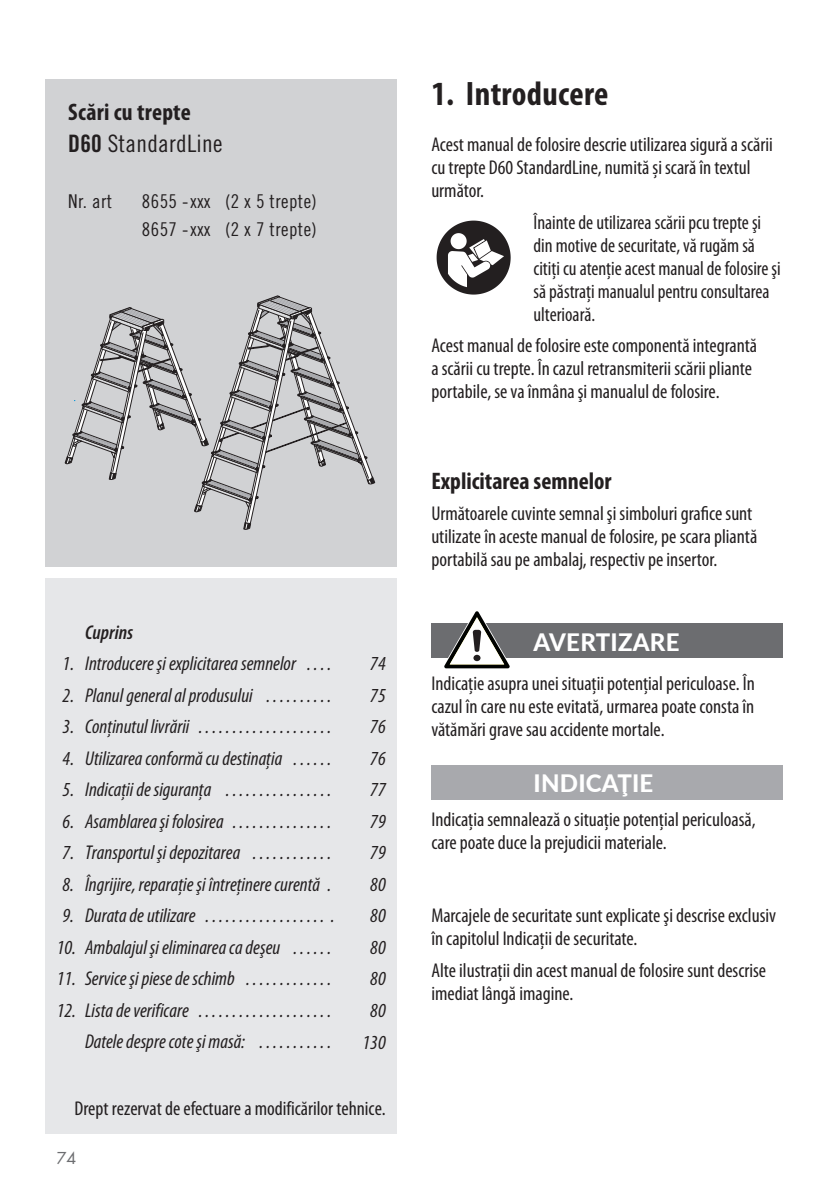
<style>
.page{position:relative;width:840px;height:1191px;background:#fff}
.page>*{position:absolute;margin:0;border:0;box-sizing:border-box;transform-origin:0 0}
.t1{font:700 condensed 34px "Myriad Pro";letter-spacing:.01em;color:#231f20}
.t2{font:700 condensed 24px "Myriad Pro";color:#231f20}
.t3{font:800 24px "Lato";letter-spacing:.01em;color:#fff}
.t4{font:24px "Trade Gothic Cond Eighteen";letter-spacing:.01em;color:#231f20}
.t5{font:condensed 20px/23px "Myriad Pro";color:#231f20}
.t6{font:italic condensed 20px/31.6px "Myriad Pro";color:#231f20;text-align:center}
.t7{font:italic 600 condensed 20px "Myriad Pro";color:#231f20}
.t8{font:19px/28px "Trade Gothic Cond Eighteen";letter-spacing:.025em;color:#231f20}
.t9{font:16px "Futura";color:#6c6d70}
.s1{font-family:"Trade Gothic Bold Cond Twenty"}
</style>
<div class="page">
<div style="left:45px;top:578px;width:352px;height:556px;background:#e6e7e9"></div>
<div style="left:45px;top:79px;width:352px;height:488px;background:#d1d2d4"></div>
<svg style="left:64px;top:295px;width:311px;height:235px"></svg>
<svg style="left:436px;top:221px;width:74px;height:73px"></svg>
<div style="left:431px;top:624px;width:351px;height:34px;background:#6c6d70"></div>
<svg style="left:442px;top:611px;width:69px;height:58px"></svg>
<div style="left:431px;top:765px;width:351px;height:34px;background:#a8a9ad"></div>
<p class="t2" style="left:68px;top:99px;width:124px">Scări cu trepte</p>
<p class="t4" style="left:68px;top:130px;width:156px"><span class="s1">D60</span> StandardLine</p>
<p class="t8" style="left:68px;top:187px;width:46px">Nr. art</p>
<p class="t8" style="left:142px;top:187px;width:176px">8655 -xxx (2 x 5 trepte)<br>8657 -xxx (2 x 7 trepte)</p>
<p class="t7" style="left:85px;top:621px;width:49px">Cuprins</p>
<p class="t6" style="left:63px;top:648px;width:246px">1. Introducere şi explicitarea semnelor .....</p>
<p class="t6" style="left:63px;top:680px;width:205px">2. Planul general al produsului ...........</p>
<p class="t6" style="left:63px;top:711px;width:140px">3. Conţinutul livrării .....................</p>
<p class="t6" style="left:63px;top:743px;width:232px">4. Utilizarea conformă cu destinaţia .......</p>
<p class="t6" style="left:63px;top:774px;width:165px">5. Indicaţii de siguranţa .................</p>
<p class="t6" style="left:63px;top:806px;width:174px">6. Asamblarea şi folosirea ................</p>
<p class="t6" style="left:63px;top:837px;width:192px">7. Transportul şi depozitarea .............</p>
<p class="t6" style="left:63px;top:869px;width:266px">8. Îngrijire, reparaţie şi întreţinere curentă ..</p>
<p class="t6" style="left:63px;top:900px;width:146px">9. Durata de utilizare ...................</p>
<p class="t6" style="left:331px;top:900px;width:5px">.</p>
<p class="t6" style="left:57px;top:932px;width:238px">10. Ambalajul şi eliminarea ca deşeu .......</p>
<p class="t6" style="left:57px;top:963px;width:191px">11. Service şi piese de schimb ..............</p>
<p class="t6" style="left:85px;top:995px;width:176px;text-align:left;text-indent:-28px">12. Lista de verificare .....................<br>Datele despre cote şi masă: ............</p>
<p class="t6" style="left:362px;top:648px;width:25px">74<br>75<br>76<br>76<br>77<br>79<br>79<br>80<br>80<br>80<br>80<br>80<br>130</p>
<p class="t5" style="left:74px;top:1097px;width:313px">Drept rezervat de efectuare a modificărilor tehnice.</p>
<p class="t9" style="left:57px;top:1146px;width:21px">74</p>
<h1 class="t1" style="left:431px;top:75px;width:178px">1. Introducere</h1>
<p class="t5" style="left:431px;top:133px;width:343px">Acest manual de folosire descrie utilizarea sigură a scării cu trepte D60 StandardLine, numită și scară în textul următor.</p>
<p class="t5" style="left:533px;top:211px;width:249px">Înainte de utilizarea scării pcu trepte şi din motive de securitate, vă rugăm să citiţi cu atenţie acest manual de folosire şi să păstraţi manualul pentru consultarea ulterioară.</p>
<p class="t5" style="left:431px;top:334px;width:327px">Acest manual de folosire este componentă integrantă a scării cu trepte. În cazul retransmiterii scării pliante portabile, se va înmâna şi manualul de folosire.</p>
<p class="t2" style="left:431px;top:467px;width:182px">Explicitarea semnelor</p>
<p class="t5" style="left:431px;top:502px;width:327px">Următoarele cuvinte semnal şi simboluri grafice sunt utilizate în aceste manual de folosire, pe scara pliantă portabilă sau pe ambalaj, respectiv pe insertor.</p>
<p class="t3" style="left:533px;top:624px;width:147px">AVERTIZARE</p>
<p class="t5" style="left:431px;top:672px;width:325px;text-align:justify">Indicaţie asupra unei situaţii potenţial periculoase. În cazul în care nu este evitată, urmarea poate consta în vătămări grave sau accidente mortale.</p>
<p class="t3" style="left:533px;top:765px;width:121px">INDICAŢIE</p>
<p class="t5" style="left:431px;top:808px;width:326px">Indicaţia semnalează o situaţie potenţial periculoasă, care poate duce la prejudicii materiale.</p>
<p class="t5" style="left:431px;top:904px;width:346px">Marcajele de securitate sunt explicate şi descrise exclusiv în capitolul Indicaţii de securitate.</p>
<p class="t5" style="left:431px;top:959px;width:336px">Alte ilustraţii din acest manual de folosire sunt descrise imediat lângă imagine.</p>
</div>
